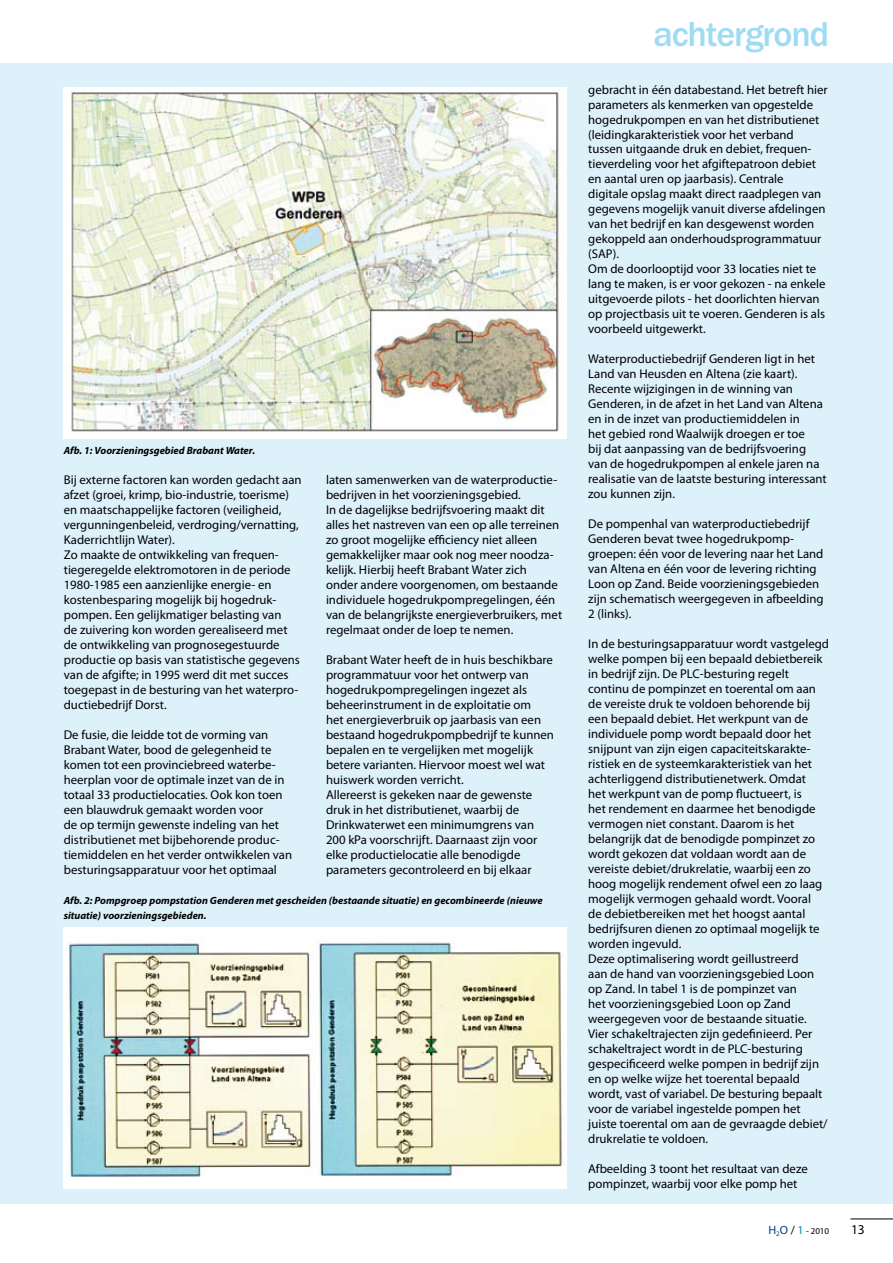
<style>
.page{position:relative;width:893px;height:1263px;background:#fff}
.page>*{position:absolute;margin:0;border:0;box-sizing:border-box;transform-origin:0 0}
.t1{font:500 36px "ITC Franklin Gothic Std";letter-spacing:-.03em;color:#a0dbf4}
.t2{font:13.5px "Myriad Pro";color:#000}
.t3{font:12.75px/15px "Myriad Pro";color:#000}
.t4{font:italic 700 10.5px/15px "Myriad Pro";color:#000}
.t5{font:9px "Myriad Pro";color:#000}
.s1{font-size:12px;color:#003f8a}
.s2{font-size:12px}
.s3{font-size:12px;color:#0094a8}
</style>
<div class="page">
<hr style="left:850px;top:1219px;width:43px;height:1px;background:#000">
<div style="left:0;top:64px;width:893px;height:1140px;background:#ddf1fb"></div>
<img style="left:64px;top:87px;width:503px;height:352px">
<div style="left:64px;top:927px;width:503px;height:262px;background:#fff"></div>
<img style="left:66px;top:942px;width:498px;height:235px">
<p class="t4" style="left:64px;top:443px;width:193px">Afb. 1: Voorzieningsgebied Brabant Water.</p>
<p class="t3" style="left:64px;top:472px;width:239px">Bij externe factoren kan worden gedacht aan afzet (groei, krimp, bio-industrie, toerisme) en maatschappelijke factoren (veiligheid, vergunningenbeleid, verdroging/vernatting, Kaderrichtlijn Water).<br>Zo maakte de ontwikkeling van frequen&shy;tiegeregelde elektromotoren in de periode 1980-1985 een aanzienlijke energie- en kostenbesparing mogelijk bij hogedruk&shy;pompen. Een gelijkmatiger belasting van<br>de zuivering kon worden gerealiseerd met de ontwikkeling van prognosegestuurde productie op basis van statistische gegevens van de afgifte; in 1995 werd dit met succes toegepast in de besturing van het waterpro&shy;ductiebedrijf Dorst.</p>
<p class="t3" style="left:64px;top:727px;width:230px">De fusie, die leidde tot de vorming van Brabant Water, bood de gelegenheid te komen tot een provinciebreed waterbe&shy;heerplan voor de optimale inzet van de in totaal 33 productielocaties. Ook kon toen een blauwdruk gemaakt worden voor<br>de op termijn gewenste indeling van het distributienet met bijbehorende produc&shy;tiemiddelen en het verder ontwikkelen van besturingsapparatuur voor het optimaal</p>
<p class="t3" style="left:326px;top:472px;width:238px">laten samenwerken van de waterproductie&shy;bedrijven in het voorzieningsgebied.<br>I n de dagelijkse bedrijfsvoering maakt dit alles het nastreven van een op alle terreinen zo groot mogelijke efficiency niet alleen gemakkelijker maar ook nog meer noodza&shy;kelijk. H ierbij heeft Brabant Water zich<br>onder andere voorgenomen, om bestaande individuele hogedrukpompregelingen, één van de belangrijkste energieverbruikers, met regelmaat onder de loep te nemen.</p>
<p class="t3" style="left:326px;top:652px;width:229px">Brabant Water heeft de in huis beschikbare programmatuur voor het ontwerp van hogedrukpompregelingen ingezet als beheerinstrument in de exploitatie om<br>het energieverbruik op jaarbasis van een bestaand hogedrukpompbedrijf te kunnen bepalen en te vergelijken met mogelijk betere varianten. H iervoor moest wel wat huiswerk worden verricht.<br>Allereerst is gekeken naar de gewenste druk in het distributienet, waarbij de Drinkwaterwet een minimumgrens van 200 kPa voorschrijft. Daarnaast zijn voor elke productielocatie alle benodigde parameters gecontroleerd en bij elkaar</p>
<p class="t4" style="left:64px;top:893px;width:480px">Afb. 2: Pompgroep pompstation Genderen met gescheiden (bestaande situatie) en gecombineerde (nieuwe situatie) voorzieningsgebieden.</p>
<h1 class="t1" style="left:653px;top:14px;width:177px">achtergrond</h1>
<p class="t3" style="left:588px;top:82px;width:241px">gebracht in één databestand. Het betreft hier parameters als kenmerken van opgestelde hogedrukpompen en van het distributienet (leidingkarakteristiek voor het verband tussen uitgaande druk en debiet, frequen&shy;tieverdeling voor het afgiftepatroon debiet en aantal uren op jaarbasis). Centrale<br>digitale opslag maakt direct raadplegen van gegevens mogelijk vanuit diverse afdelingen van het bedrijf en kan desgewenst worden gekoppeld aan onderhoudsprogrammatuur (SAP).<br>Om de doorlooptijd voor 33 locaties niet te lang te maken, is er voor gekozen - na enkele uitgevoerde pilots - het doorlichten hiervan op projectbasis uit te voeren. Genderen is als voorbeeld uitgewerkt.</p>
<p class="t3" style="left:588px;top:352px;width:240px">Waterproductiebedrijf Genderen ligt in het Land van Heusden en Altena (zie kaart).<br>Recente wijzigingen in de winning van Genderen, in de afzet in het Land van Altena en in de inzet van productiemiddelen in<br>het gebied rond Waalwijk droegen er toe<br>bij dat aanpassing van de bedrijfsvoering van de hogedrukpompen al enkele jaren na realisatie van de laatste besturing interessant zou kunnen zijn.</p>
<p class="t3" style="left:588px;top:517px;width:237px">De pompenhal van waterproductiebedrijf Genderen bevat twee hogedrukpomp&shy;groepen: één voor de levering naar het Land van Altena en één voor de levering richting Loon op Zand. Beide voorzieningsgebieden zijn schematisch weergegeven in afbeelding 2 (links).</p>
<p class="t3" style="left:588px;top:637px;width:242px">I n de besturingsapparatuur wordt vastgelegd welke pompen bij een bepaald debietbereik in bedrijf zijn. De PLC-besturing regelt continu de pompinzet en toerental om aan de vereiste druk te voldoen behorende bij een bepaald debiet. Het werkpunt van de individuele pomp wordt bepaald door het snijpunt van zijn eigen capaciteitskarakte&shy;ristiek en de systeemkarakteristiek van het achterliggend distributienetwerk. Omdat<br>het werkpunt van de pomp fluctueert, is<br>het rendement en daarmee het benodigde vermogen niet constant. Daarom is het belangrijk dat de benodigde pompinzet zo wordt gekozen dat voldaan wordt aan de vereiste debiet/drukrelatie, waarbij een zo hoog mogelijk rendement ofwel een zo laag mogelijk vermogen gehaald wordt. Vooral<br>de debietbereiken met het hoogst aantal bedrijfsuren dienen zo optimaal mogelijk te worden ingevuld.<br>Deze optimalisering wordt geillustreerd<br>aan de hand van voorzieningsgebied Loon op Zand. I n tabel 1 is de pompinzet van<br>het voorzieningsgebied Loon op Zand weergegeven voor de bestaande situatie.<br>Vier schakeltrajecten zijn gedefinieerd. Per schakeltraject wordt in de PLC-besturing gespecificeerd welke pompen in bedrijf zijn en op welke wijze het toerental bepaald wordt, vast of variabel. De besturing bepaalt voor de variabel ingestelde pompen het juiste toerental om aan de gevraagde debiet/ drukrelatie te voldoen.</p>
<p class="t3" style="left:588px;top:1162px;width:221px">Afbeelding 3 toont het resultaat van deze pompinzet, waarbij voor elke pomp het</p>
<p class="t5" style="left:768px;top:1226px;width:62px"><span class="s1">H</span><sub>2</sub><span class="s1">O</span> <span class="s2">/</span> <span class="s3">1</span> - 2010</p>
<p class="t2" style="left:851px;top:1222px;width:15px">13</p>
</div>
